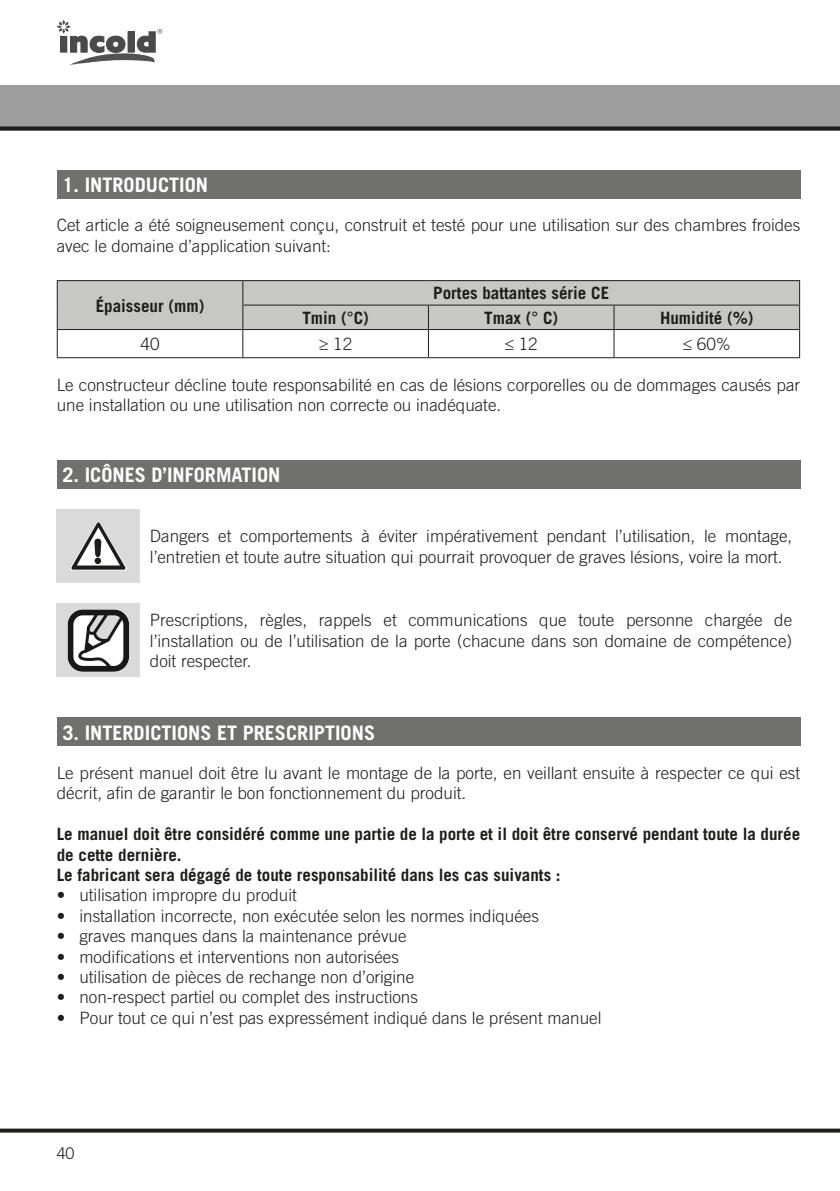
<style>
.page{position:relative;width:840px;height:1191px;background:#fff}
.page>*{position:absolute;margin:0;border:0;box-sizing:border-box;transform-origin:0 0}
.t1{font:700 20px "Trade Gothic";color:#fff}
.t2{font:300 17px/20.4px "Trade Gothic";color:#1d1d1b}
.t3{font:700 17px/20.4px "Trade Gothic";color:#1d1d1b}
.t4{font:300 16px "Trade Gothic";color:#1d1d1b}
</style>
<div class="page">
<div style="left:0;top:85px;width:839px;height:45px;background:#9d9d9d"></div>
<hr style="left:839px;top:85px;width:1px;height:45px;background:#9d9d9d">
<svg style="left:57px;top:20px;width:105px;height:45px"></svg>
<svg style="left:0;top:126px;width:839px;height:4px;background:#2b2b29"></svg>
<svg style="left:0;top:1128px;width:839px;height:4px;background:#3f3f3d"></svg>
<div style="left:57px;top:170px;width:742px;height:28px;background:#70706f"></div>
<hr style="left:57px;top:357px;width:186px;height:1px;background:#1d1d1b">
<hr style="left:243px;top:357px;width:185px;height:1px;background:#1d1d1b">
<hr style="left:428px;top:357px;width:185px;height:1px;background:#1d1d1b">
<hr style="left:613px;top:357px;width:186px;height:1px;background:#1d1d1b">
<hr style="left:57px;top:280px;width:186px;height:1px;background:#1d1d1b">
<hr style="left:243px;top:280px;width:185px;height:1px;background:#1d1d1b">
<hr style="left:428px;top:280px;width:185px;height:1px;background:#1d1d1b">
<hr style="left:613px;top:280px;width:186px;height:1px;background:#1d1d1b">
<svg style="left:57px;top:281px;width:742px;height:76px"></svg>
<div style="left:57px;top:460px;width:742px;height:28px;background:#70706f"></div>
<div style="left:57px;top:509px;width:85px;height:74px;background:#dadada"></div>
<hr style="left:140px;top:509px;width:4px;height:74px;background:#fff">
<svg style="left:70px;top:521px;width:57px;height:49px"></svg>
<div style="left:57px;top:603px;width:85px;height:74px;background:#dadada"></div>
<hr style="left:140px;top:603px;width:4px;height:74px;background:#fff">
<img style="left:67px;top:609px;width:62px;height:62px">
<div style="left:57px;top:717px;width:742px;height:29px;background:#70706f"></div>
<p class="t1" style="left:62px;top:173px;width:147px">1. INTRODUCTION</p>
<p class="t2" style="left:57px;top:215px;width:744px">Cet article a été soigneusement conçu, construit et testé pour une utilisation sur des chambres froides avec le domaine d’application suivant:</p>
<p class="t3" style="left:96px;top:295px;width:110px">Épaisseur (mm)</p>
<p class="t3" style="left:433px;top:283px;width:177px">Portes battantes série CE</p>
<p class="t3" style="left:302px;top:307px;width:68px">Tmin (°C)</p>
<p class="t3" style="left:484px;top:307px;width:75px">Tmax (° C)</p>
<p class="t3" style="left:659px;top:307px;width:95px">Humidité (%)</p>
<p class="t2" style="left:140px;top:334px;width:20px">40</p>
<p class="t2" style="left:319px;top:334px;width:34px">≥ 12</p>
<p class="t2" style="left:504px;top:334px;width:34px">≤ 12</p>
<p class="t2" style="left:682px;top:334px;width:50px">≤ 60%</p>
<p class="t2" style="left:57px;top:374px;width:744px">Le constructeur décline toute responsabilité en cas de lésions corporelles ou de dommages causés par une installation ou une utilisation non correcte ou inadéquate.</p>
<p class="t1" style="left:62px;top:463px;width:219px">2. ICÔNES D’INFORMATION</p>
<p class="t2" style="left:150px;top:526px;width:643px">Dangers et comportements à éviter impérativement pendant l’utilisation, le montage, l’entretien et toute autre situation qui pourrait provoquer de graves lésions, voire la mort.</p>
<p class="t2" style="left:150px;top:610px;width:643px;text-align:justify">Prescriptions, règles, rappels et communications que toute personne chargée de l’installation ou de l’utilisation de la porte (chacune dans son domaine de compétence) doit respecter.</p>
<p class="t1" style="left:62px;top:720px;width:314px">3. INTERDICTIONS ET PRESCRIPTIONS</p>
<p class="t2" style="left:57px;top:762px;width:744px">Le présent manuel doit être lu avant le montage de la porte, en veillant ensuite à respecter ce qui est décrit, afin de garantir le bon fonctionnement du produit.</p>
<p class="t3" style="left:57px;top:823px;width:744px">Le manuel doit être considéré comme une partie de la porte et il doit être conservé pendant toute la durée de cette dernière.<br>Le fabricant sera dégagé de toute responsabilité dans les cas suivants :</p>
<p class="t2" style="left:57px;top:885px;width:241px">• utilisation impropre du produit</p>
<p class="t2" style="left:57px;top:905px;width:483px">• installation incorrecte, non exécutée selon les normes indiquées</p>
<p class="t2" style="left:57px;top:925px;width:351px">• graves manques dans la maintenance prévue</p>
<p class="t2" style="left:57px;top:946px;width:343px">• modifications et interventions non autorisées</p>
<p class="t2" style="left:57px;top:966px;width:359px">• utilisation de pièces de rechange non d’origine</p>
<p class="t2" style="left:57px;top:987px;width:362px">• non-respect partiel ou complet des instructions</p>
<p class="t2" style="left:57px;top:1007px;width:546px">• Pour tout ce qui n’est pas expressément indiqué dans le présent manuel</p>
<p class="t4" style="left:57px;top:1143px;width:19px">40</p>
</div>
